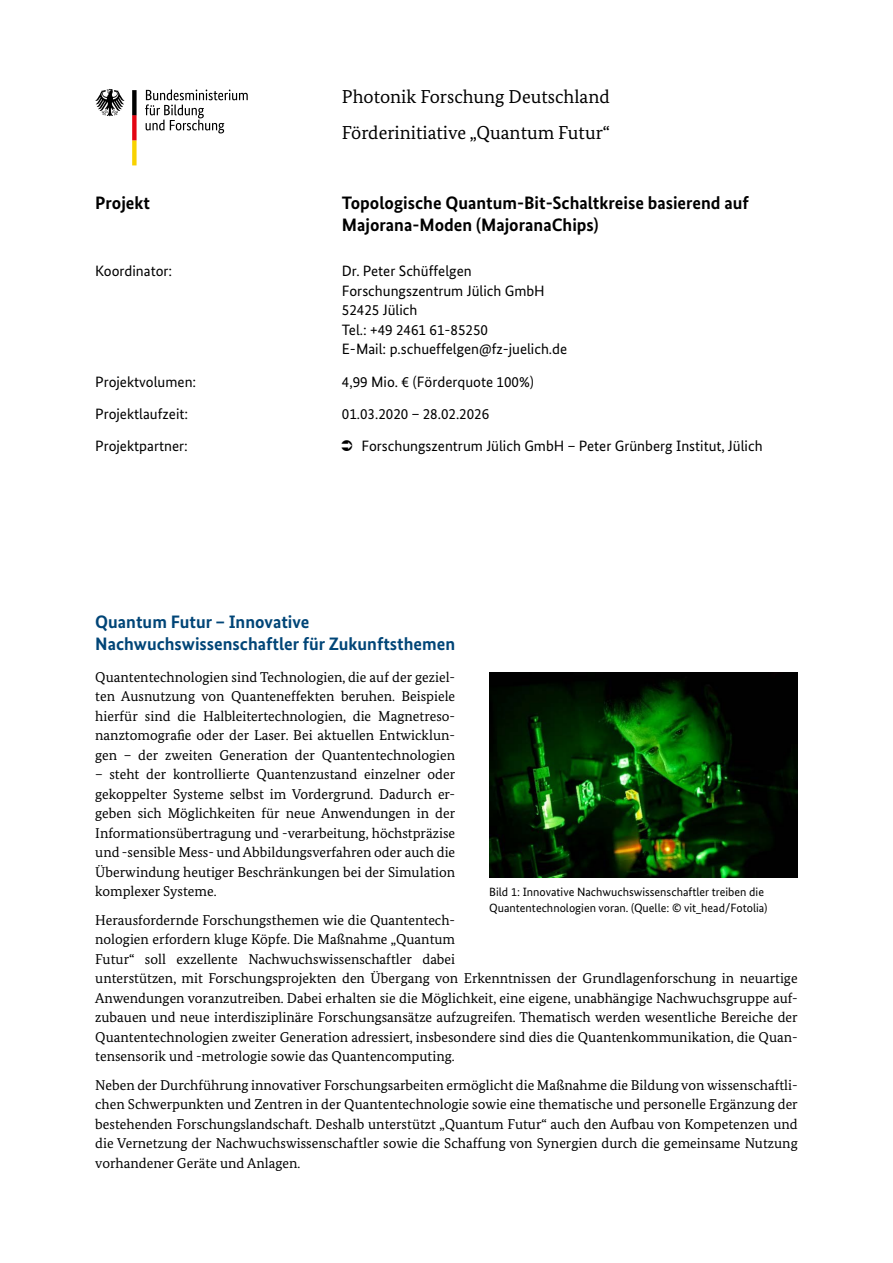
<style>
.page{position:relative;width:893px;height:1263px;background:#fff}
.page>*{position:absolute;margin:0;border:0;box-sizing:border-box;transform-origin:0 0}
.t1{font:18.75px "Bundes Serif";color:#000}
.t2{font:700 18px/22.5px "Bundes Sans";color:#000}
.t3{font:700 18px/21.6px "Bundes Sans";color:#004577}
.t4{font:15px/19.5px "Bundes Sans";color:#000}
.t5{font:14.25px/19.5px "Bundes Serif";color:#000;text-align:justify}
.t6{font:12px/15.8px "Bundes Sans";color:#000}
</style>
<div class="page">
<svg style="left:145px;top:89px;width:103px;height:44px"></svg>
<svg style="left:95px;top:89px;width:30px;height:27px"></svg>
<svg style="left:132px;top:90px;width:5px;height:75px"></svg>
<img style="left:489px;top:672px;width:309px;height:205px">
<h2 class="t2" style="left:95px;top:191px;width:56px">Projekt</h2>
<p class="t4" style="left:95px;top:261px;width:79px">Koordinator:</p>
<p class="t4" style="left:95px;top:372px;width:103px">Projektvolumen:</p>
<p class="t4" style="left:95px;top:404px;width:94px">Projektlaufzeit:</p>
<h1 class="t1" style="left:342px;top:85px;width:269px">Photonik Forschung Deutschland</h1>
<h1 class="t1" style="left:342px;top:121px;width:270px">Förderinitiative „Quantum Futur“</h1>
<p class="t2" style="left:342px;top:191px;width:408px">Topologische Quantum-Bit-Schaltkreise basierend auf<br>Majorana-Moden (MajoranaChips)</p>
<p class="t4" style="left:342px;top:261px;width:227px">Dr. Peter Schüffelgen<br>Forschungszentrum Jülich GmbH<br>52425 Jülich<br>Tel.: +49 2461 61-85250<br>E-Mail: p.schueffelgen@fz-juelich.de</p>
<p class="t4" style="left:342px;top:365px;width:194px;line-height:32.5px">4,99 Mio. € (Förderquote 100%)<br>01.03.2020 – 28.02.2026</p>
<p class="t4" style="left:95px;top:436px;width:94px">Projektpartner:</p>
<p class="t4" style="left:361px;top:436px;width:403px">Forschungszentrum Jülich GmbH – Peter Grünberg Institut, Jülich</p>
<h3 class="t3" style="left:95px;top:611px;width:361px">Quantum Futur – Innovative<br>Nachwuchswissenschaftler für Zukunftsthemen</h3>
<p class="t5" style="left:95px;top:667px;width:361px">Quantentechnologien sind Technologien, die auf der geziel&shy;ten Ausnutzung von Quanteneffekten beruhen. Beispiele hierfür sind die Halbleitertechnologien, die Magnetreso&shy;nanztomografie oder der Laser. Bei aktuellen Entwicklun&shy;gen – der zweiten Generation der Quantentechnologien</p>
<p class="t5" style="left:95px;top:765px;width:361px">– steht der kontrollierte Quantenzustand einzelner oder gekoppelter Systeme selbst im Vordergrund. Dadurch er&shy;geben sich Möglichkeiten für neue Anwendungen in der Informationsübertragung und -verarbeitung, höchstpräzise und -sensible Mess- und Abbildungsverfahren oder auch die Überwindung heutiger Beschränkungen bei der Simulation komplexer Systeme.</p>
<p class="t5" style="left:95px;top:910px;width:704px;text-align:left">Herausfordernde Forschungsthemen wie die Quantentech-<br>nologien erfordern kluge Köpfe. Die Maßnahme „Quantum<br>Futur“ soll exzellente Nachwuchswissenschaftler dabei<br>unterstützen, mit Forschungsprojekten den Übergang von Erkenntnissen der Grundlagenforschung in neuartige Anwendungen voranzutreiben. Dabei erhalten sie die Möglichkeit, eine eigene, unabhängige Nachwuchsgruppe auf&shy;zubauen und neue interdisziplinäre Forschungsansätze aufzugreifen. Thematisch werden wesentliche Bereiche der Quantentechnologien zweiter Generation adressiert, insbesondere sind dies die Quantenkommunikation, die Quan&shy;tensensorik und -metrologie sowie das Quantencomputing.</p>
<p class="t5" style="left:95px;top:1075px;width:704px">Neben der Durchführung innovativer Forschungsarbeiten ermöglicht die Maßnahme die Bildung von wissenschaftli&shy;chen Schwerpunkten und Zentren in der Quantentechnologie sowie eine thematische und personelle Ergänzung der bestehenden Forschungslandschaft. Deshalb unterstützt „Quantum Futur“ auch den Aufbau von Kompetenzen und die Vernetzung der Nachwuchswissenschaftler sowie die Schaffung von Synergien durch die gemeinsame Nutzung vorhandener Geräte und Anlagen.</p>
<p class="t6" style="left:489px;top:884px;width:280px">Bild 1: Innovative Nachwuchswissenschaftler treiben die<br>Quantentechnologien voran. (Quelle: © vit_head/Fotolia)</p>
</div>
